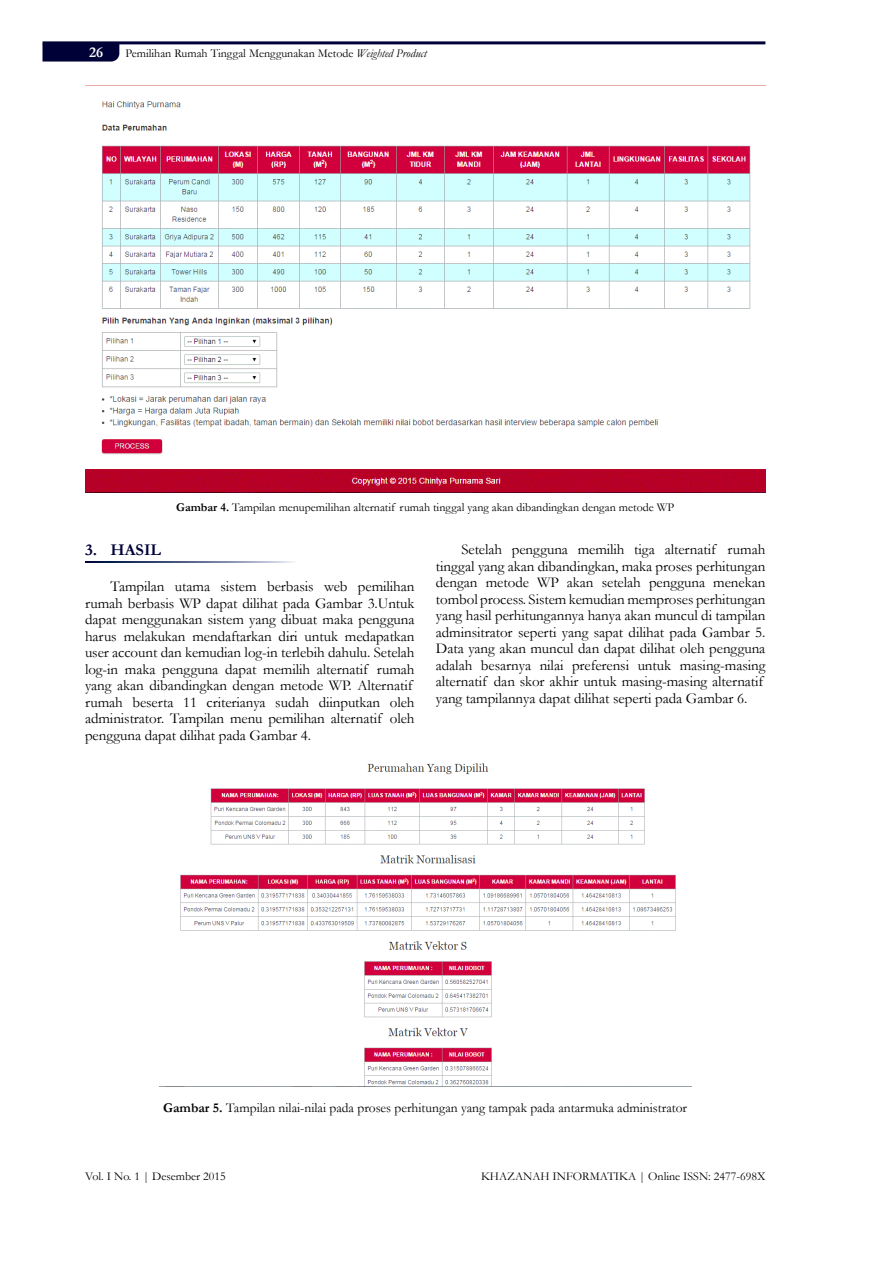
<style>
.page{position:relative;width:893px;height:1263px;background:#fff}
.page>*{position:absolute;margin:0;border:0;box-sizing:border-box;transform-origin:0 0}
.t1{font:700 16.5px "Garamond";color:#000137}
.t2{font:15px/16.5px "Garamond";letter-spacing:-.005em;color:#000}
.t3{font:700 15px "Garamond";color:#fff}
.t4{font:13.5px "Garamond";color:#000}
.t5{font:12px "Garamond";color:#000}
.s1{font-style:italic}
.s2{font-weight:700}
</style>
<div class="page">
<hr style="left:43px;top:41px;width:722px;height:3px;background:#000137">
<svg style="left:43px;top:44px;width:76px;height:18px"></svg>
<img style="left:85px;top:85px;width:680px;height:407px">
<img style="left:85px;top:561px;width:209px;height:2px">
<img style="left:159px;top:763px;width:532px;height:324px">
<p class="t3" style="left:89px;top:42px;width:16px">26</p>
<p class="t5" style="left:125px;top:45px;width:303px">Pemilihan Rumah Tinggal Menggunakan Metode <span class="s1">Weighted Product</span></p>
<p class="t5" style="left:176px;top:499px;width:499px"><span class="s2">Gambar 4.</span> Tampilan menupemilihan alternatif rumah tinggal yang akan dibandingkan dengan metode WP</p>
<p class="t1" style="left:85px;top:539px;width:78px">3. HASIL</p>
<p class="t2" style="left:85px;top:578px;width:331px;text-indent:26px">Tampilan utama sistem berbasis web pemilihan rumah berbasis WP dapat dilihat pada Gambar 3.Untuk dapat menggunakan sistem yang dibuat maka pengguna harus melakukan mendaftarkan diri untuk medapatkan user account dan kemudian log-in terlebih dahulu. Setelah log-in maka pengguna dapat memilih alternatif rumah yang akan dibandingkan dengan metode WP. Alternatif rumah beserta 11 criterianya sudah diinputkan oleh administrator. Tampilan menu pemilihan alternatif oleh pengguna dapat dilihat pada Gambar 4.</p>
<p class="t2" style="left:436px;top:541px;width:331px;text-indent:26px">Setelah pengguna memilih tiga alternatif rumah tinggal yang akan dibandingkan, maka proses perhitungan dengan metode WP akan setelah pengguna menekan tombol process. Sistem kemudian memproses perhitungan yang hasil perhitungannya hanya akan muncul di tampilan adminsitrator seperti yang sapat dilihat pada Gambar 5.<br>Data yang akan muncul dan dapat dilihat oleh pengguna adalah besarnya nilai preferensi untuk masing-masing alternatif dan skor akhir untuk masing-masing alternatif yang tampilannya dapat dilihat seperti pada Gambar 6.</p>
<p class="t4" style="left:163px;top:1099px;width:525px"><span class="s2">Gambar 5.</span> Tampilan nilai-nilai pada proses perhitungan yang tampak pada antarmuka administrator</p>
<p class="t5" style="left:85px;top:1168px;width:142px">Vol. I No. 1 | Desember 2015</p>
<p class="t5" style="left:481px;top:1168px;width:286px">KHAZANAH INFORMATIKA | Online ISSN: 2477-698X</p>
</div>
